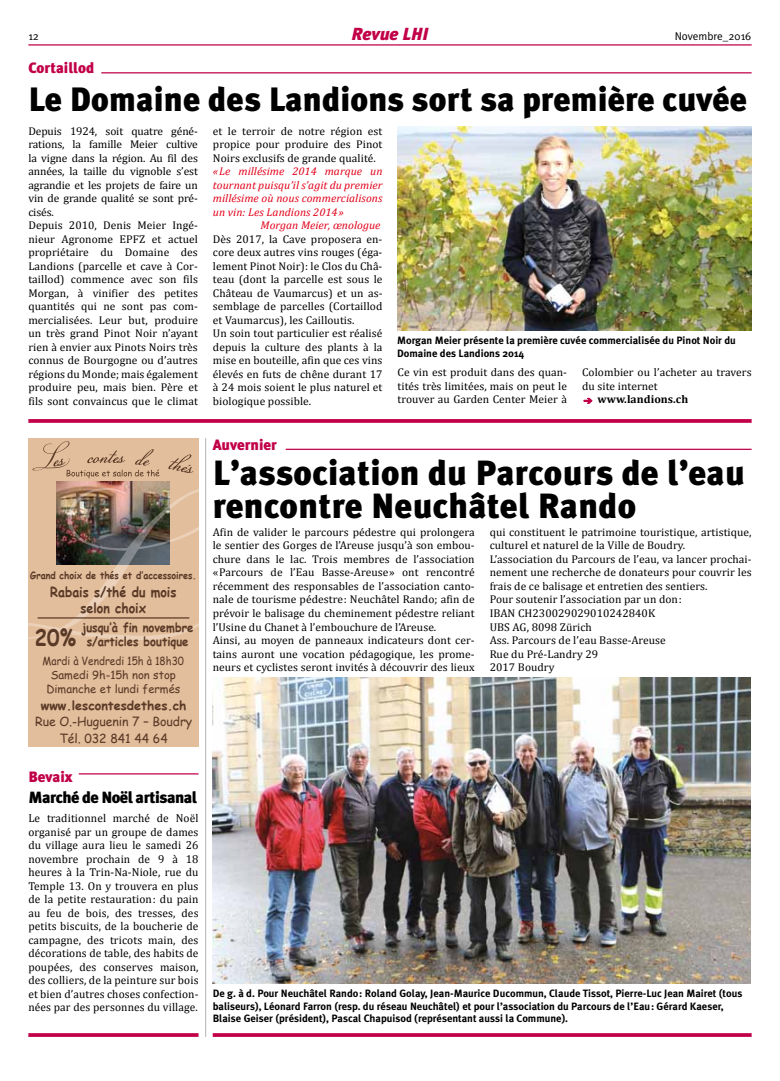
<style>
.page{position:relative;width:780px;height:1081px;background:#fff}
.page>*{position:absolute;margin:0;border:0;box-sizing:border-box;transform-origin:0 0}
.t1{font:900 35px/32.5px "Meta Plus";letter-spacing:.01em;color:#000}
.t2{font:900 33.75px "Meta Plus";letter-spacing:.005em;color:#000}
.t3{font:700 22.5px "Comic Sans MS";color:#5a3a27;scale:.9 1}
.t4{font:italic 900 17.5px "Meta Plus";color:#c10048}
.t5{font:900 16.25px "Meta Plus";letter-spacing:-.03em;color:#000}
.t6{font:900 15px "Meta Plus";color:#c10048}
.t7{font:700 13.75px/16.2px "Comic Sans MS";color:#5a3a27;text-align:center;scale:.9 1}
.t8{font:12.5px/16.2px "Comic Sans MS";color:#5a3a27;text-align:center}
.t9{font:700 12.5px/13.8px "Comic Sans MS";color:#5a3a27;text-align:center;scale:.9 1}
.t10{font:700 12.5px "Comic Sans MS";color:#5a3a27}
.t11{font:11.5px/13.5px "Cambria";letter-spacing:.01em;color:#000;text-align:justify}
.t12{font:11.25px/13.5px "Cambria";letter-spacing:.005em;color:#000}
.t13{font:italic 11.25px "Cambria";letter-spacing:.005em;color:#e2001a}
.t14{font:11.25px/13.8px "Comic Sans MS";color:#5a3a27;text-align:center;scale:.9 1}
.t15{font:11.25px "Meta Plus Normal";color:#000}
.t16{font:700 11.25px "Cambria";letter-spacing:.005em;color:#000}
.t17{font:700 10.62px/12.5px "Meta Plus";color:#000}
.t18{font:700 10px "Comic Sans MS";color:#5a3a27;scale:.9 1}
</style>
<div class="page">
<hr style="left:28px;top:44px;width:723px;height:2px;background:#c10048">
<hr style="left:286px;top:449px;width:465px;height:1px;background:#c10048">
<svg style="left:28px;top:419px;width:723px;height:4px;background:#c40f52"></svg>
<div style="left:28px;top:438px;width:170px;height:309px;background:#e3be9c"></div>
<svg style="left:168px;top:454px;width:25px;height:19px"></svg>
<img style="left:56px;top:481px;width:113px;height:5px">
<svg style="left:32px;top:441px;width:127px;height:37px"></svg>
<img style="left:28px;top:486px;width:170px;height:154px">
<hr style="left:38px;top:617px;width:151px;height:1px;background:#5a3a27">
<hr style="left:101px;top:72px;width:650px;height:1px;background:#c10048">
<img style="left:397px;top:126px;width:354px;height:204px">
<svg style="left:583px;top:397px;width:10px;height:7px"></svg>
<img style="left:213px;top:677px;width:537px;height:306px">
<svg style="left:28px;top:1033px;width:170px;height:4px"></svg>
<hr style="left:79px;top:773px;width:119px;height:1px;background:#c10048">
<hr style="left:205px;top:438px;width:1px;height:598px;background:#b1b3b4">
<svg style="left:213px;top:1033px;width:538px;height:4px;background:#c40f53"></svg>
<p class="t15" style="left:28px;top:29px;width:12px">12</p>
<h3 class="t4" style="left:351px;top:24px;width:79px">Revue LHI</h3>
<p class="t15" style="left:674px;top:29px;width:78px">Novembre_2016</p>
<h3 class="t6" style="left:28px;top:59px;width:67px">Cortaillod</h3>
<h2 class="t2" style="left:28px;top:80px;width:720px">Le Domaine des Landions sort sa première cuvée</h2>
<p class="t12" style="left:28px;top:124px;width:171px">Depuis 1924, soit quatre géné&shy;rations, la famille Meier cultive la vigne dans la région. Au fil des années, la taille du vignoble s’est agrandie et les projets de faire un vin de grande qualité se sont pré&shy;cisés.<br>Depuis 2010, Denis Meier Ingé&shy;nieur Agronome EPFZ et actuel propriétaire du Domaine des<br>Landions (parcelle et cave à Cor&shy;taillod) commence avec son fils<br>Morgan, à vinifier des petites quantités qui ne sont pas com&shy;mercialisées. Leur but, produire un très grand Pinot Noir n’ayant rien à envier aux Pinots Noirs très connus de Bourgogne ou d’autres régions du Monde; mais également produire peu, mais bien. Père et fils sont convaincus que le climat</p>
<p class="t12" style="left:213px;top:124px;width:171px;text-align:justify">et le terroir de notre région est propice pour produire des Pinot Noirs exclusifs de grande qualité.</p>
<p class="t13" style="left:213px;top:164px;width:171px">«Le millésime 2014 marque un</p>
<p class="t13" style="left:213px;top:178px;width:171px">tournant puisqu’il s’agit du premier</p>
<p class="t13" style="left:213px;top:191px;width:171px">millésime où nous commercialisons</p>
<p class="t13" style="left:213px;top:205px;width:132px">un vin: Les Landions 2014»</p>
<p class="t13" style="left:260px;top:218px;width:121px">Morgan Meier, œnologue</p>
<p class="t12" style="left:213px;top:232px;width:171px">Dès 2017, la Cave proposera en&shy;core deux autres vins rouges (éga&shy;lement Pinot Noir): le Clos du Châ&shy;teau (dont la parcelle est sous le<br>Château de Vaumarcus) et un as&shy;semblage de parcelles (Cortaillod et Vaumarcus), les Cailloutis.<br>Un soin tout particulier est réalisé depuis la culture des plants à la mise en bouteille, afin que ces vins élevés en futs de chêne durant 17 à 24 mois soient le plus naturel et biologique possible.</p>
<h3 class="t6" style="left:213px;top:436px;width:66px">Auvernier</h3>
<p class="t17" style="left:397px;top:334px;width:340px">Morgan Meier présente la première cuvée commercialisée du Pinot Noir du<br>Domaine des Landions 2014</p>
<p class="t12" style="left:397px;top:365px;width:171px;text-align:justify">Ce vin est produit dans des quan&shy;tités très limitées, mais on peut le trouver au Garden Center Meier à</p>
<p class="t12" style="left:582px;top:365px;width:171px">Colombier ou l’acheter au travers du site internet</p>
<p class="t16" style="left:597px;top:393px;width:92px">www.landions.ch</p>
<p class="t18" style="left:30px;top:568px;width:186px">Grand choix de thés et d‛accessoires.</p>
<p class="t7" style="left:50px;top:583px;width:142px">Rabais s/thé du mois selon choix</p>
<h3 class="t3" style="left:35px;top:621px;width:47px">20%</h3>
<p class="t9" style="left:82px;top:620px;width:125px">jusqu‛à fin novembre s/articles boutique</p>
<p class="t14" style="left:43px;top:654px;width:159px">Mardi à Vendredi 15h à 18h30<br>Samedi 9h-15h non stop<br>Dimanche et lundi fermés</p>
<p class="t10" style="left:41px;top:696px;width:147px">www.lescontesdethes.ch</p>
<p class="t8" style="left:35px;top:713px;width:159px">Rue O.-Huguenin 7 – Boudry<br>Tél. 032 841 44 64</p>
<h3 class="t6" style="left:28px;top:768px;width:46px">Bevaix</h3>
<p class="t11" style="left:28px;top:811px;width:172px">Le traditionnel marché de Noël organisé par un groupe de dames du village aura lieu le samedi 26 novembre prochain de 9 à 18 heures à la Trin-Na-Niole, rue du Temple 13. On y trouvera en plus de la petite restauration: du pain au feu de bois, des tresses, des petits biscuits, de la boucherie de campagne, des tricots main, des décorations de table, des habits de poupées, des conserves maison, des colliers, de la peinture sur bois et bien d’autres choses confection&shy;nées par des personnes du village.</p>
<h3 class="t5" style="left:28px;top:788px;width:170px">Marché de Noël artisanal</h3>
<h1 class="t1" style="left:213px;top:457px;width:533px">L’association du Parcours de l’eau rencontre Neuchâtel Rando</h1>
<p class="t12" style="left:213px;top:525px;width:263px">Afin de valider le parcours pédestre qui prolongera le sentier des Gorges de l’Areuse jusqu’à son embou&shy;chure dans le lac. Trois membres de l’association «Parcours de l’Eau Basse-Areuse» ont rencontré récemment des responsables de l’association canto&shy;nale de tourisme pédestre: Neuchâtel Rando; afin de prévoir le balisage du cheminement pédestre reliant l’Usine du Chanet à l’embouchure de l’Areuse.<br>Ainsi, au moyen de panneaux indicateurs dont cer&shy;tains auront une vocation pédagogique, les prome&shy;neurs et cyclistes seront invités à découvrir des lieux</p>
<p class="t12" style="left:489px;top:525px;width:263px">qui constituent le patrimoine touristique, artistique, culturel et naturel de la Ville de Boudry.<br>L’association du Parcours de l’eau, va lancer prochai&shy;nement une recherche de donateurs pour couvrir les frais de ce balisage et entretien des sentiers.<br>Pour soutenir l’association par un don:<br>IBAN CH230029029010242840K<br>UBS AG, 8098 Zürich<br>Ass. Parcours de l’eau Basse-Areuse<br>Rue du Pré-Landry 29<br>2017 Boudry</p>
<p class="t17" style="left:213px;top:987px;width:531px">De g. à d. Pour Neuchâtel Rando: Roland Golay, Jean-Maurice Ducommun, Claude Tissot, Pierre-Luc Jean Mairet (tous baliseurs), Léonard Farron (resp. du réseau Neuchâtel) et pour l’association du Parcours de l’Eau: Gérard Kaeser,<br>Blaise Geiser (président), Pascal Chapuisod (représentant aussi la Commune).</p>
</div>
